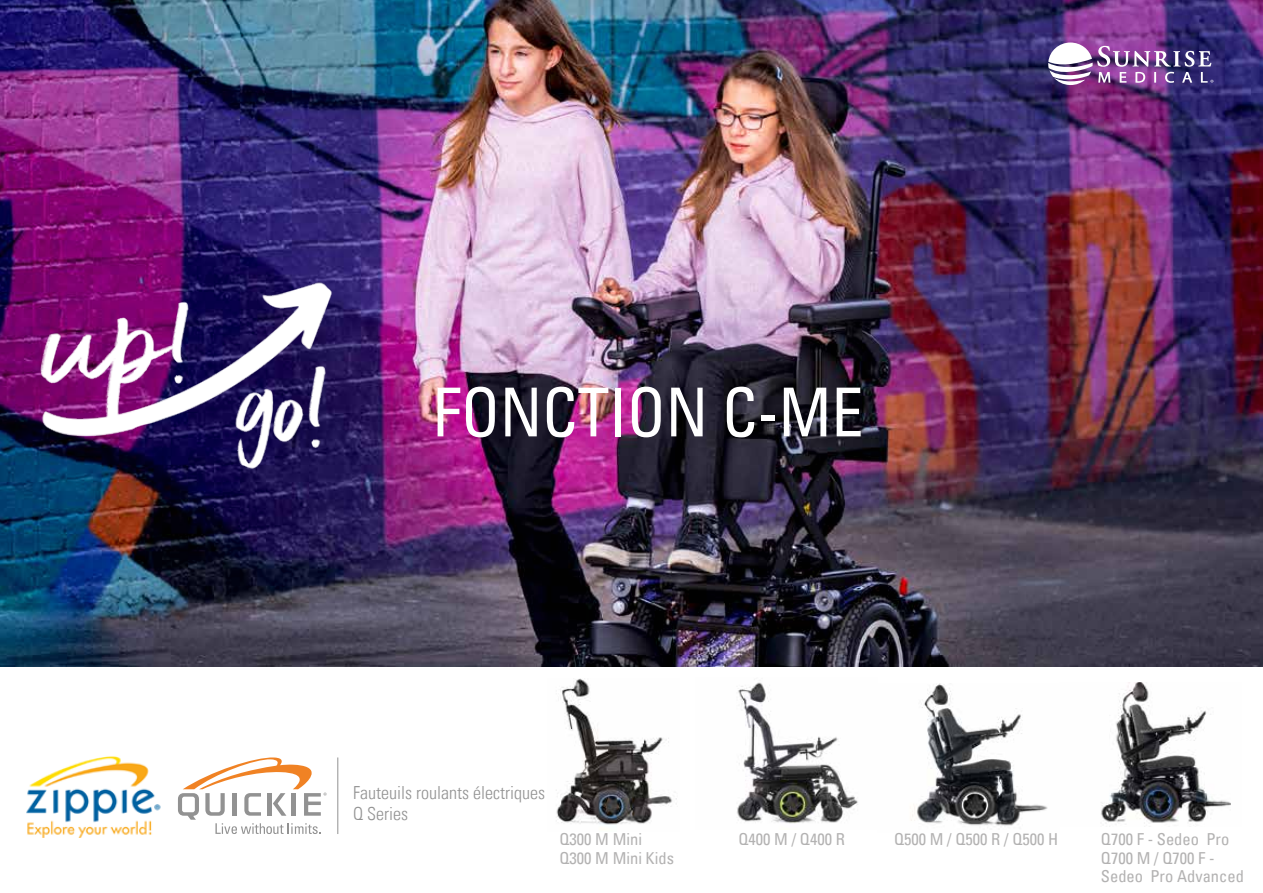
<style>
.page{position:relative;width:1263px;height:893px;background:#fff}
.page>*{position:absolute;margin:0;border:0;box-sizing:border-box;transform-origin:0 0}
.t1{font:condensed 67.5px "Univers Com 57";color:#fff;scale:.94 1}
.t2{font:18px/21px "Univers Com 47 Light Cond";color:#929292}
.t3{font:condensed 16.5px/18.5px "Univers Com 57";color:#b3b2b2}
</style>
<div class="page">
<img style="left:0;top:0;width:1263px;height:666px">
<img style="left:26px;top:756px;width:135px;height:81px">
<svg style="left:178px;top:757px;width:149px;height:77px"></svg>
<hr style="left:337px;top:757px;width:1px;height:77px;background:#929292">
<img style="left:1048px;top:43px;width:165px;height:42px">
<img style="left:1101px;top:682px;width:130px;height:145px">
<img style="left:911px;top:684px;width:137px;height:142px">
<img style="left:737px;top:682px;width:121px;height:142px">
<img style="left:556px;top:679px;width:121px;height:146px">
<img style="left:0;top:239px;width:396px;height:290px">
<h1 class="t1" style="left:433px;top:370px;width:459px">FONCTION C-ME</h1>
<p class="t2" style="left:353px;top:782px;width:193px">Fauteuils roulants électriques<br>Q Series</p>
<p class="t3" style="left:559px;top:830px;width:116px;line-height:19px">Q300 M Mini<br>Q300 M Mini Kids</p>
<p class="t3" style="left:738px;top:830px;width:108px">Q400 M / Q400 R</p>
<p class="t3" style="left:894px;top:830px;width:165px">Q500 M / Q500 R / Q500 H</p>
<p class="t3" style="left:1101px;top:830px;width:144px">Q700 F - Sedeo Pro<br>Q700 M / Q700 F -<br>Sedeo Pro Advanced</p>
</div>
